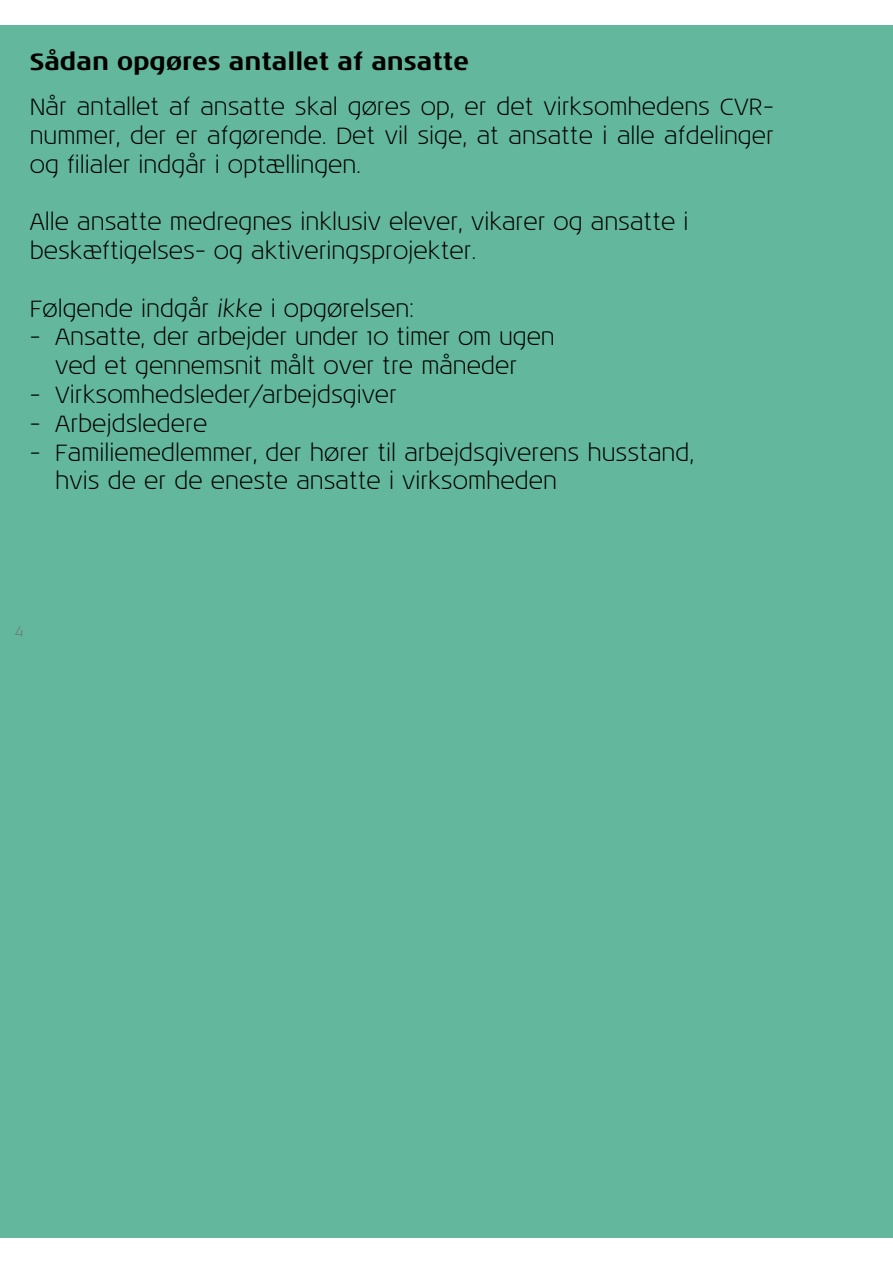
<style>
.page{position:relative;width:893px;height:1263px;background:#fff}
.page>*{position:absolute;margin:0;border:0;box-sizing:border-box;transform-origin:0 0}
.t1{font:300 24px/28.8px "Noa LT Std";color:#000}
.t2{font:700 24px "Noa LT Std";color:#000}
.t3{font:300 15px "Noa LT Std";color:#707172}
.s1{font-style:italic}
</style>
<div class="page">
<div style="left:0;top:26px;width:893px;height:1212px;background:#63b79c"></div>
<p class="t2" style="left:30px;top:47px;width:441px">Sådan opgøres antallet af ansatte</p>
<p class="t1" style="left:30px;top:93px;width:746px;text-align:justify">Når antallet af ansatte skal gøres op, er det virksomhedens CVR&shy;nummer, der er afgørende. Det vil sige, at ansatte i alle afdelinger og filialer indgår i optællingen.</p>
<p class="t1" style="left:30px;top:208px;width:660px">Alle ansatte medregnes inklusiv elever, vikarer og ansatte i beskæftigelses- og aktiveringsprojekter.</p>
<p class="t1" style="left:30px;top:295px;width:386px">Følgende indgår <span class="s1">ikke</span> i opgørelsen:</p>
<p class="t1" style="left:30px;top:323px;width:526px;text-align:center">- Ansatte, der arbejder under 10 timer om ugen ved et gennemsnit målt over tre måneder</p>
<p class="t1" style="left:30px;top:381px;width:369px">- Virksomhedsleder/arbejdsgiver</p>
<p class="t1" style="left:30px;top:410px;width:179px">- Arbejdsledere</p>
<p class="t1" style="left:55px;top:439px;width:640px;text-indent:-26px">- Familiemedlemmer, der hører til arbejdsgiverens husstand, hvis de er de eneste ansatte i virksomheden</p>
<p class="t3" style="left:15px;top:621px;width:10px">4</p>
</div>
